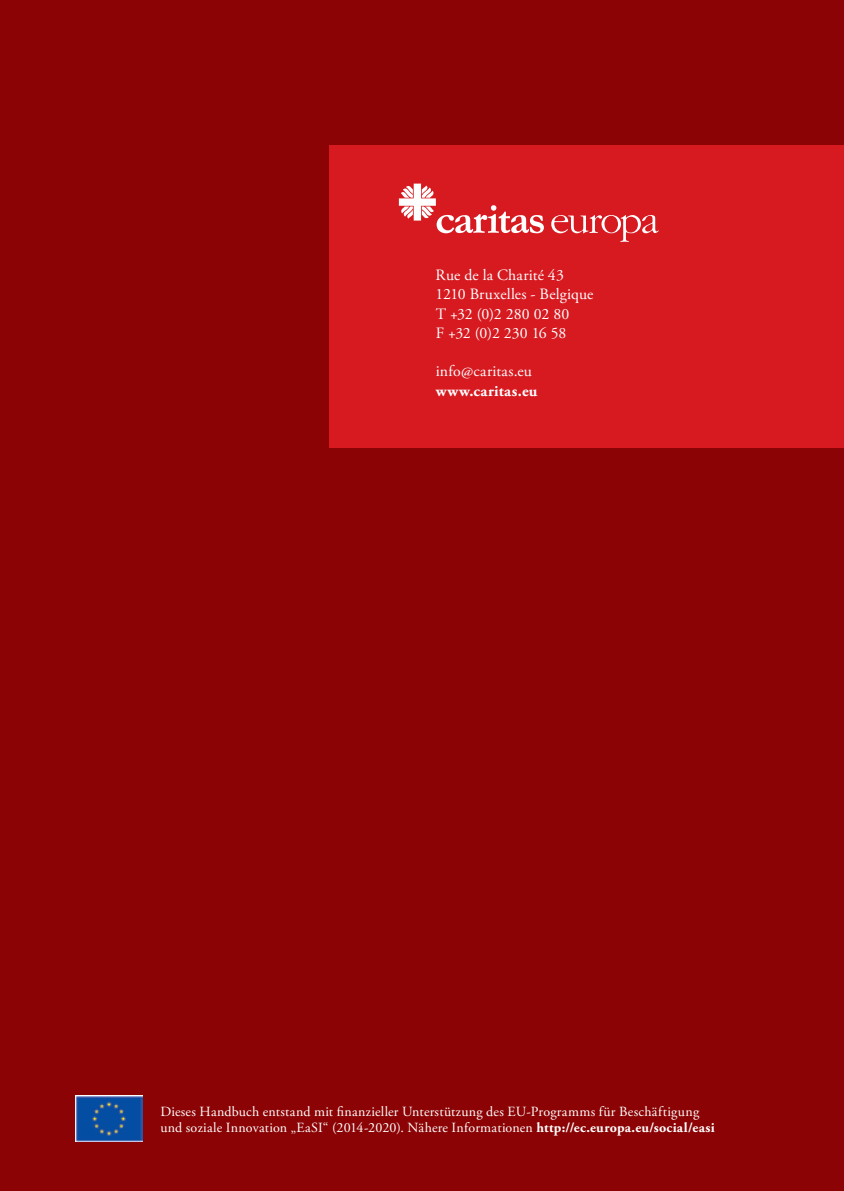
<style>
.page{position:relative;width:844px;height:1191px;background:#fff}
.page>*{position:absolute;margin:0;border:0;box-sizing:border-box;transform-origin:0 0}
.t1{font:15.75px/19.2px "Adobe Garamond Pro";letter-spacing:.005em;color:#fff}
.t2{font:700 15.75px "Adobe Garamond Pro";color:#fff}
.t3{font:14px/15.8px "Adobe Garamond Pro";letter-spacing:.015em;color:#fff}
.s1{font-weight:700}
</style>
<div class="page">
<div style="left:0;top:0;width:843px;height:1191px;background:#8b0304"></div>
<div style="left:329px;top:146px;width:514px;height:302px;background:#d71920"></div>
<svg style="left:399px;top:184px;width:144px;height:49px"></svg>
<svg style="left:551px;top:215px;width:107px;height:27px"></svg>
<img style="left:75px;top:1095px;width:68px;height:46px">
<p class="t1" style="left:435px;top:266px;width:159px">Rue de la Charité 43<br>1210 Bruxelles - Belgique<br>T +32 (0)2 280 02 80<br>F +32 (0)2 230 16 58</p>
<p class="t1" style="left:435px;top:362px;width:98px">info@caritas.eu</p>
<p class="t2" style="left:435px;top:381px;width:103px">www.caritas.eu</p>
<p class="t3" style="left:160px;top:1104px;width:555px">Dieses Handbuch entstand mit finanzieller Unterstützung des EU-Programms für Beschäftigung und soziale Innovation „EaSI “ (2014-2020). Nähere Informationen <span class="s1">http://ec.europa.eu/social/easi</span></p>
</div>
